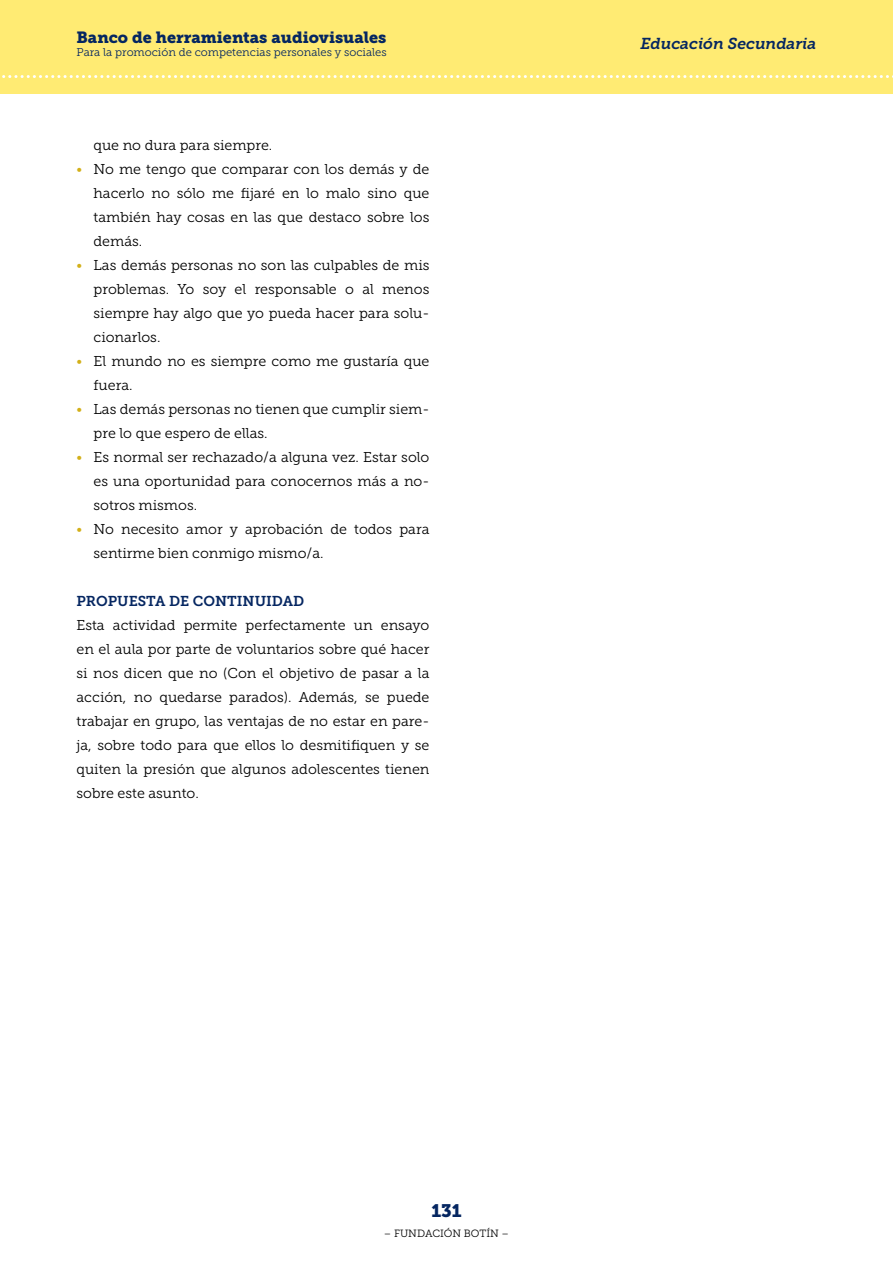
<style>
.page{position:relative;width:893px;height:1263px;background:#fff}
.page>*{position:absolute;margin:0;border:0;box-sizing:border-box;transform-origin:0 0}
.t1{font:18px "Museo Slab 900";color:#052661}
.t2{font:16.2px "Museo Slab 900";color:#052661}
.t3{font:italic 15.75px "Museo Slab 700";color:#052661}
.t4{font:14.25px/24px "Museo Slab 300";color:#000;text-align:justify}
.t5{font:14.25px "Museo Slab 700";color:#052661}
.t6{font:11.25px "Museo Slab 300";color:#052661}
.t7{font:10.5px "Museo Slab 300";color:#000}
.s1{color:#d3b019}
</style>
<div class="page">
<div style="left:0;top:0;width:893px;height:94px;background:#ffeb73"></div>
<svg style="left:2px;top:75px;width:891px;height:3px"></svg>
<p class="t2" style="left:77px;top:28px;width:311px">Banco de herramientas audiovisuales</p>
<p class="t6" style="left:77px;top:46px;width:312px">Para la promoción de competencias personales y sociales</p>
<p class="t4" style="left:94px;top:133px;width:180px">que no dura para siempre.</p>
<p class="t4" style="left:94px;top:157px;width:337px;text-indent:-17px"><span class="s1">•</span> No me tengo que comparar con los demás y de hacerlo no sólo me fijaré en lo malo sino que también hay cosas en las que destaco sobre los demás.</p>
<p class="t4" style="left:94px;top:253px;width:337px;text-indent:-17px"><span class="s1">•</span> Las demás personas no son las culpables de mis problemas. Yo soy el responsable o al menos siempre hay algo que yo pueda hacer para solu&shy;cionarlos.</p>
<p class="t4" style="left:94px;top:349px;width:337px;text-indent:-17px"><span class="s1">•</span> El mundo no es siempre como me gustaría que fuera.</p>
<p class="t4" style="left:94px;top:397px;width:337px;text-indent:-17px"><span class="s1">•</span> Las demás personas no tienen que cumplir siem&shy;pre lo que espero de ellas.</p>
<p class="t4" style="left:94px;top:445px;width:337px;text-indent:-17px"><span class="s1">•</span> Es normal ser rechazado/a alguna vez. Estar solo es una oportunidad para conocernos más a no&shy;sotros mismos.</p>
<p class="t4" style="left:94px;top:517px;width:337px;text-indent:-17px"><span class="s1">•</span> No necesito amor y aprobación de todos para sentirme bien conmigo mismo/a.</p>
<p class="t5" style="left:77px;top:593px;width:229px">PROPUESTA DE CONTINUIDAD</p>
<p class="t4" style="left:77px;top:613px;width:354px">Esta actividad permite perfectamente un ensayo en el aula por parte de voluntarios sobre qué hacer si nos dicen que no (Con el objetivo de pasar a la acción, no quedarse parados). Además, se puede trabajar en grupo, las ventajas de no estar en pare&shy;ja, sobre todo para que ellos lo desmitifiquen y se quiten la presión que algunos adolescentes tienen sobre este asunto.</p>
<p class="t3" style="left:640px;top:34px;width:177px">Educación Secundaria</p>
<p class="t1" style="left:431px;top:1201px;width:32px">131</p>
<p class="t7" style="left:384px;top:1227px;width:127px">– FUNDACIÓN BOTÍN –</p>
</div>
